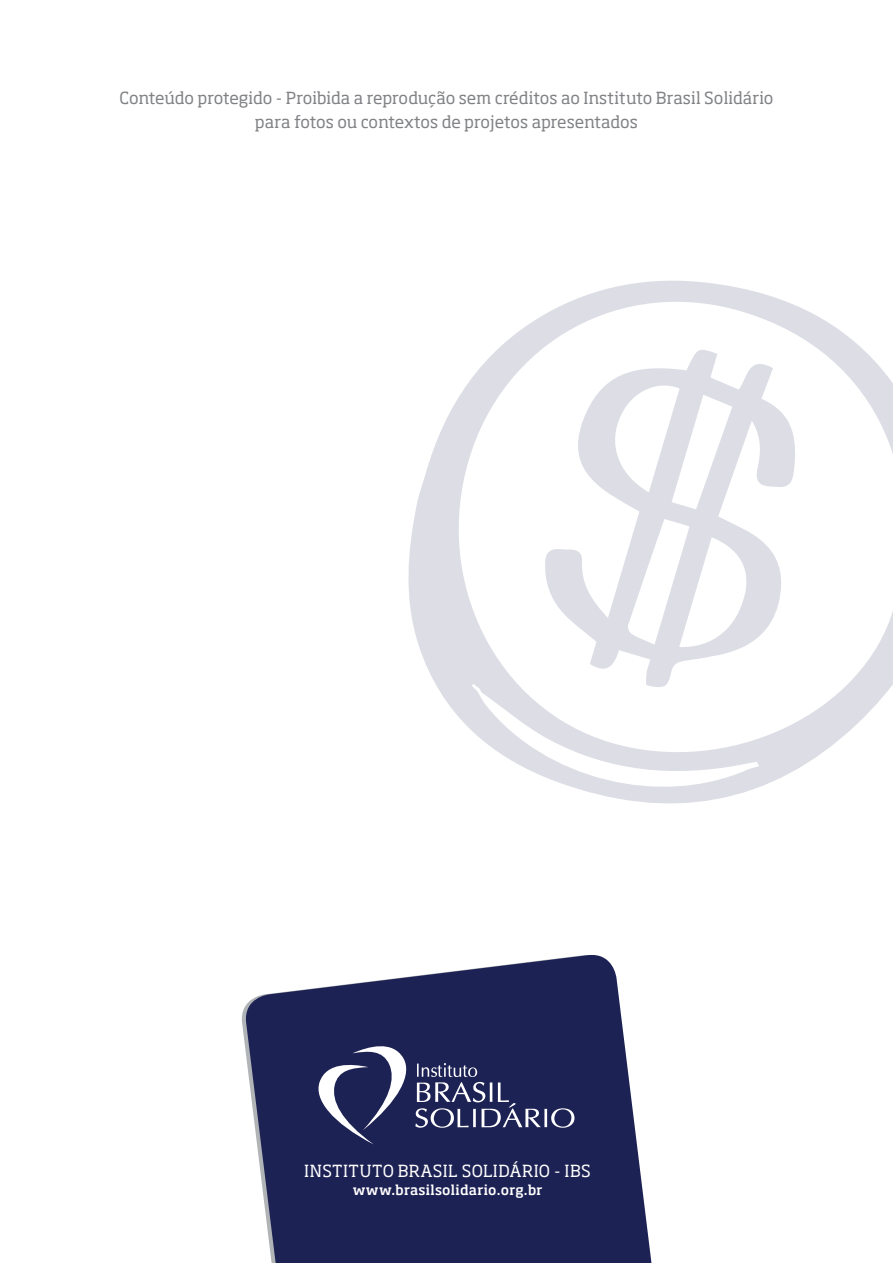
<style>
.page{position:relative;width:893px;height:1263px;background:#fff}
.page>*{position:absolute;margin:0;border:0;box-sizing:border-box;transform-origin:0 0}
.t1{font:16.5px/24px "Soho Std";letter-spacing:-.01em;color:#808285;text-align:center}
.t2{font:16.5px "Soho Std";letter-spacing:.025em;color:#fff}
.t3{font:500 13.5px "Soho Std";letter-spacing:.015em;color:#fff}
</style>
<div class="page">
<svg style="left:408px;top:280px;width:485px;height:524px"></svg>
<svg style="left:544px;top:347px;width:254px;height:341px"></svg>
<svg style="left:243px;top:955px;width:409px;height:308px;fill:#1d2254"></svg>
<svg style="left:314px;top:1040px;width:260px;height:104px;background:#3a3e6a"></svg>
<p class="t1" style="left:120px;top:86px;width:655px">Conteúdo protegido - Proibida a reprodução sem créditos ao Instituto Brasil Solidário para fotos ou contextos de projetos apresentados</p>
<p class="t2" style="left:304px;top:1160px;width:288px">INSTITUTO BRASIL SOLIDÁRIO - IBS</p>
<p class="t3" style="left:353px;top:1181px;width:191px">www.brasilsolidario.org.br</p>
</div>
